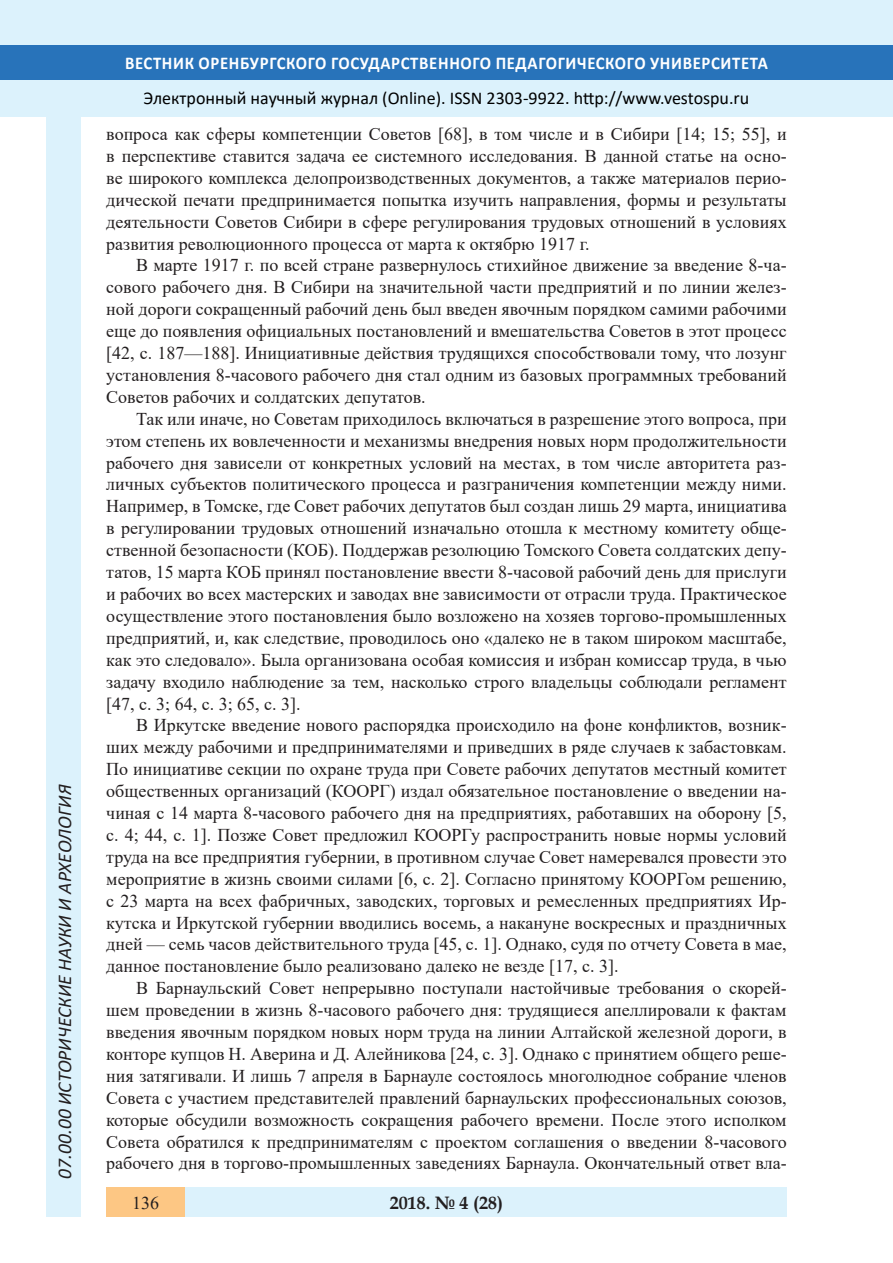
<style>
.page{position:relative;width:893px;height:1263px;background:#fff}
.page>*{position:absolute;margin:0;border:0;box-sizing:border-box;transform-origin:0 0}
.t1{font:italic 19.5px "Calibri";color:#231f20}
.Стиль2{font:18px/21.9px "Times New Roman";color:#231f20;text-align:justify}
.t2{font:18px "Calibri";color:#000}
.t3{font:700 18px "Calibri";letter-spacing:.04em;color:#fff;scale:.93 1}
.t4{font:700 18px "Book Antiqua";color:#231f20}
</style>
<div class="page">
<div style="left:0;top:0;width:893px;height:116px;background:#dcf2fc"></div>
<div style="left:0;top:45px;width:893px;height:34px;background:#2873ba"></div>
<div style="left:106px;top:1188px;width:681px;height:29px;background:#dcf2fc"></div>
<div style="left:106px;top:1188px;width:79px;height:29px;background:#fdc784"></div>
<div style="left:47px;top:116px;width:34px;height:1101px;background:#dcf2fc"></div>
<p class="t1" style="left:51px;top:1179px;width:395px;rotate:-90deg">07.00.00 ИСТОРИЧЕСКИЕ НАУКИ И АРХЕОЛОГИЯ</p>
<p class="t1" style="left:51px;top:1105px;width:206px;rotate:-90deg">БИОЛОГИЧЕСКИЕ НАУКИ</p>
<p class="t1" style="left:51px;top:1169px;width:11px;rotate:-90deg">3</p>
<p class="t3" style="left:125px;top:50px;width:693px">ВЕСТНИК ОРЕНБУРГСКОГО ГОСУДАРСТВЕННОГО ПЕДАГОГИЧЕСКОГО УНИВЕРСИТЕТА</p>
<p class="t2" style="left:144px;top:85px;width:607px">Электронный научный журнал (Online). ISSN 2303-9922. http://www.vestospu.ru</p>
<p class="t2" style="left:583px;top:85px;width:13px">t</p>
<p class="t2" style="left:583px;top:85px;width:13px">t</p>
<p class="Стиль2" style="left:106px;top:122px;width:682px">вопроса как сферы компетенции Советов [68], в том числе и в Сибири [14; 15; 55], и в перспективе ставится задача ее системного исследования. В данной статье на осно&shy;ве широкого комплекса делопроизводственных документов, а также материалов перио&shy;дической печати предпринимается попытка изучить направления, формы и результаты деятельности Советов Сибири в сфере регулирования трудовых отношений в условиях развития революционного процесса от марта к октябрю 1917 г.</p>
<p class="Стиль2" style="left:106px;top:254px;width:682px;text-indent:30px">В марте 1917 г. по всей стране развернулось стихийное движение за введение 8-ча&shy;сового рабочего дня. В Сибири на значительной части предприятий и по линии желез&shy;ной дороги сокращенный рабочий день был введен явочным порядком самими рабочими еще до появления официальных постановлений и вмешательства Советов в этот процесс [42, с. 187—188]. Инициативные действия трудящихся способствовали тому, что лозунг установления 8-часового рабочего дня стал одним из базовых программных требований Советов рабочих и солдатских депутатов.</p>
<p class="Стиль2" style="left:106px;top:407px;width:682px;text-indent:30px">Так или иначе, но Советам приходилось включаться в разрешение этого вопроса, при этом степень их вовлеченности и механизмы внедрения новых норм продолжительности рабочего дня зависели от конкретных условий на местах, в том числе авторитета раз&shy;личных субъектов политического процесса и разграничения компетенции между ними.<br>Например, в Томске, где Совет рабочих депутатов был создан лишь 29 марта, инициатива в регулировании трудовых отношений изначально отошла к местному комитету обще&shy;ственной безопасности (КОБ). Поддержав резолюцию Томского Совета солдатских депу&shy;татов, 15 марта КОБ принял постановление ввести 8-часовой рабочий день для прислуги и рабочих во всех мастерских и заводах вне зависимости от отрасли труда. Практическое осуществление этого постановления было возложено на хозяев торгово-промышленных предприятий, и, как следствие, проводилось оно «далеко не в таком широком масштабе, как это следовало». Была организована особая комиссия и избран комиссар труда, в чью задачу входило наблюдение за тем, насколько строго владельцы соблюдали регламент [47, с. 3; 64, с. 3; 65, с. 3].</p>
<p class="Стиль2" style="left:106px;top:714px;width:682px;text-indent:30px">В Иркутске введение нового распорядка происходило на фоне конфликтов, возник&shy;ших между рабочими и предпринимателями и приведших в ряде случаев к забастовкам.<br>По инициативе секции по охране труда при Совете рабочих депутатов местный комитет общественных организаций (КООРГ) издал обязательное постановление о введении на&shy;чиная с 14 марта 8-часового рабочего дня на предприятиях, работавших на оборону [5, с. 4; 44, с. 1]. Позже Совет предложил КООРГу распространить новые нормы условий труда на все предприятия губернии, в противном случае Совет намеревался провести это мероприятие в жизнь своими силами [6, с. 2]. Согласно принятому КООРГом решению, с 23 марта на всех фабричных, заводских, торговых и ремесленных предприятиях Ир&shy;кутска и Иркутской губернии вводились восемь, а накануне воскресных и праздничных дней — семь часов действительного труда [45, с. 1]. Однако, судя по отчету Совета в мае, данное постановление было реализовано далеко не везде [17, с. 3].</p>
<p class="Стиль2" style="left:106px;top:977px;width:682px;text-indent:30px">В Барнаульский Совет непрерывно поступали настойчивые требования о скорей&shy;шем проведении в жизнь 8-часового рабочего дня: трудящиеся апеллировали к фактам введения явочным порядком новых норм труда на линии Алтайской железной дороги, в конторе купцов Н. Аверина и Д. Алейникова [24, с. 3]. Однако с принятием общего реше&shy;ния затягивали. И лишь 7 апреля в Барнауле состоялось многолюдное собрание членов Совета с участием представителей правлений барнаульских профессиональных союзов, которые обсудили возможность сокращения рабочего времени. После этого исполком Совета обратился к предпринимателям с проектом соглашения о введении 8-часового рабочего дня в торгово-промышленных заведениях Барнаула. Окончательный ответ вла-</p>
<p class="t4" style="left:390px;top:1190px;width:115px">2018. № 4 (28)</p>
<p class="Стиль2" style="left:132px;top:1191px;width:28px">136</p>
<p class="t4" style="left:460px;top:1190px;width:39px">2 6</p>
<p class="t4" style="left:460px;top:1190px;width:39px">1 5</p>
</div>
